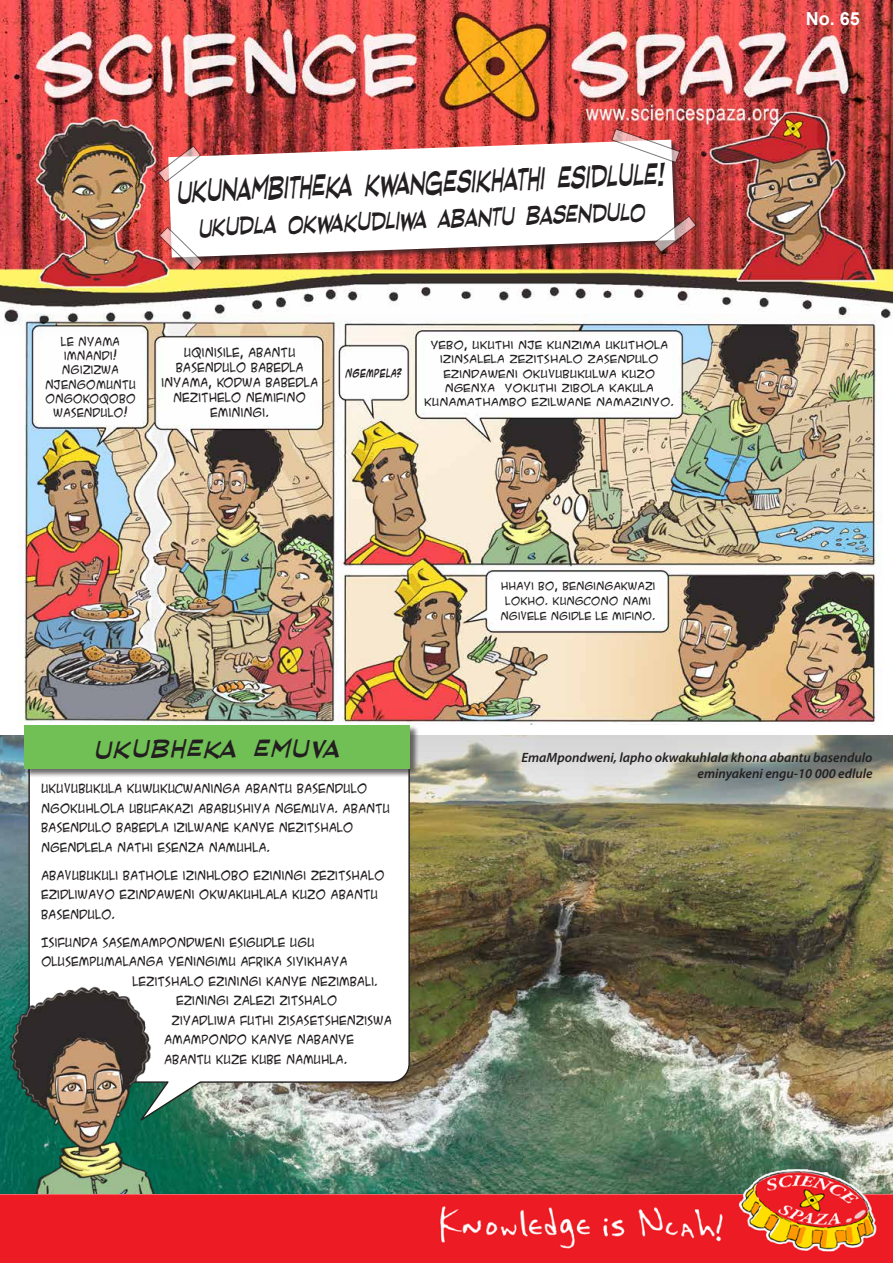
<style>
.page{position:relative;width:893px;height:1263px;background:#fff}
.page>*{position:absolute;margin:0;border:0;box-sizing:border-box;transform-origin:0 0}
.t1{font:italic 42.75px "Red State Blue State BB";color:#231f20;scale:.69 1}
.t2{font:italic 34.5px "Red State Blue State BB";color:#231f20;scale:.77 1}
.t3{font:italic 33.6px "Red State Blue State BB";letter-spacing:.05em;color:#231f20}
.t4{font:700 18px "Arial";color:#fff}
.t5{font:italic 600 13.5px/16.2px "Myriad Pro";color:#231f20;text-align:right}
.t6{font:12px/19.5px "ACME Secret Agent";color:#231f20}
.t7{font:11.4px/14.2px "ACME Secret Agent";color:#231f20;text-align:center}
.t8{font:10.5px/14.2px "ACME Secret Agent";color:#231f20;text-align:center;scale:1.14 1}
.t9{font:10.5px/15px "ACME Secret Agent";color:#231f20;text-align:center;scale:1.05 1}
.t10{font:700 9.9px "ACME Secret Agent";color:#231f20;scale:.78 1}
</style>
<div class="page">
<img style="left:0;top:735px;width:893px;height:409px">
<img style="left:18px;top:335px;width:864px;height:390px">
<img style="left:0;top:0;width:893px;height:335px">
<div style="left:168px;top:139px;width:515px;height:127px;background:#231f20;opacity:.75"></div>
<svg style="left:168px;top:140px;width:507px;height:118px"></svg>
<svg style="left:611px;top:128px;width:69px;height:35px"></svg>
<svg style="left:159px;top:227px;width:44px;height:43px"></svg>
<svg style="left:158px;top:146px;width:43px;height:37px"></svg>
<svg style="left:653px;top:216px;width:44px;height:37px"></svg>
<svg style="left:28px;top:778px;width:383px;height:347px"></svg>
<div style="left:24px;top:726px;width:395px;height:52px;background:#231f20;opacity:.65"></div>
<div style="left:24px;top:725px;width:386px;height:44px;background:#71c055"></div>
<img style="left:0;top:1144px;width:893px;height:119px">
<img style="left:0;top:977px;width:192px;height:217px">
<h1 class="t1" style="left:176px;top:174px;width:709px;rotate:-2deg">Ukunambitheka kwangesikhathi esidlule!</h1>
<h2 class="t2" style="left:198px;top:213px;width:582px;rotate:-2deg">Ukudla okwakudliwa abantu basendulo</h2>
<p class="t7" style="left:45px;top:334px;width:92px">LE NYAMA<br>IMNANDI!<br>NGIZIZWA<br>NJENGOMUNTU<br>ONGOKOQOBO<br>WASENDULO!</p>
<p class="t6" style="left:161px;top:345px;width:158px;line-height:15px;text-align:center">UQINISILE, ABANTU<br>BASENDULO BABEDLA<br>INYAMA, KODWA BABEDLA<br>NEZITHELO NEMIFINO<br>EMININGI.</p>
<p class="t10" style="left:346px;top:365px;width:74px">Ngempela?</p>
<p class="t8" style="left:424px;top:338px;width:221px">YEBO, UKUTHI NJE KUNZIMA UKUTHOLA<br>IZINSALELA ZEZITSHALO ZASENDULO<br>EZINDAWENI OKUVUBUKULWA KUZO<br>NGENXA YOKUTHI ZIBOLA KAKULA<br>KUNAMATHAMBO EZILWANE NAMAZINYO.</p>
<p class="t9" style="left:500px;top:578px;width:149px">HHAYI BO, BENGINGAKWAZI<br>LOKHO. KUNGCONO NAMI<br>NGIVELE NGIDLE LE MIFINO.</p>
<h3 class="t4" style="left:806px;top:6px;width:56px">No. 65</h3>
<h3 class="t3" style="left:94px;top:735px;width:247px">Ukubheka emuva</h3>
<p class="t6" style="left:41px;top:779px;width:350px">UKUVUBUKULA KUWUKUCWANINGA ABANTU BASENDULO NGOKUHLOLA UBUFAKAZI ABABUSHIYA NGEMUVA. ABANTU BASENDULO BABEDLA IZILWANE KANYE NEZITSHALO NGENDLELA NATHI ESENZA NAMUHLA.</p>
<p class="t6" style="left:41px;top:865px;width:345px">ABAVUBUKULI BATHOLE IZINHLOBO EZININGI ZEZITSHALO<br>EZIDLIWAYO EZINDAWENI OKWAKUHLALA KUZO ABANTU<br>BASENDULO.</p>
<p class="t6" style="left:41px;top:932px;width:275px">ISIFUNDA SASEMAMPONDWENI ESIGUDLE UGU</p>
<p class="t6" style="left:41px;top:952px;width:308px">OLUSEMPUMALANGA YENINGIMU AFRIKA SIYIKHAYA</p>
<p class="t6" style="left:133px;top:971px;width:247px">LEZITSHALO EZININGI KANYE NEZIMBALI.</p>
<p class="t6" style="left:176px;top:991px;width:163px">EZININGI ZALEZI ZITSHALO</p>
<p class="t6" style="left:172px;top:1010px;width:222px">ZIYADLIWA FUTHI ZISASETSHENZISWA</p>
<p class="t6" style="left:164px;top:1030px;width:192px">AMAMPONDO KANYE NABANYE</p>
<p class="t6" style="left:164px;top:1049px;width:185px">ABANTU KUZE KUBE NAMUHLA.</p>
<p class="t5" style="left:521px;top:749px;width:353px">EmaMpondweni, lapho okwakuhlala khona abantu basendulo eminyakeni engu-10 000 edlule</p>
</div>
